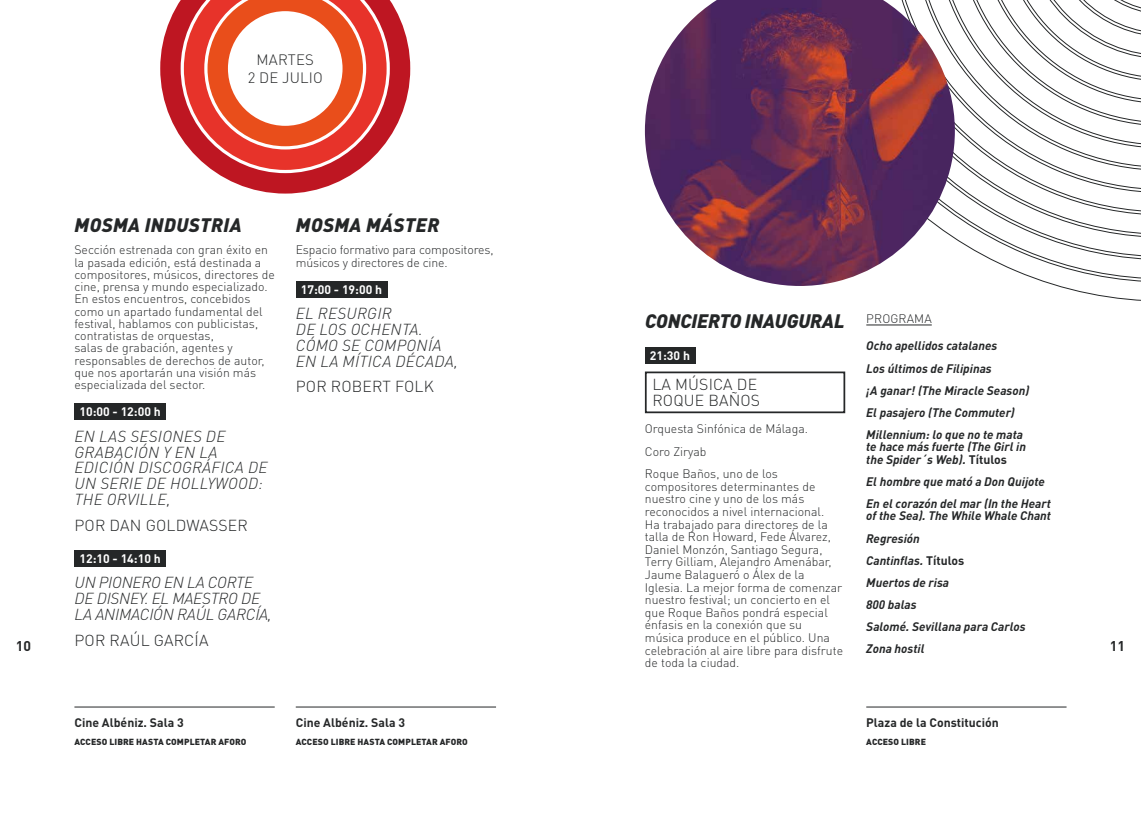
<style>
.page{position:relative;width:1141px;height:819px;background:#fff}
.page>*{position:absolute;margin:0;border:0;box-sizing:border-box;transform-origin:0 0}
.t1{font:italic 900 19.25px "DIN Pro";letter-spacing:.02em;color:#252728}
.t2{font:italic 900 19.25px "DIN Pro";letter-spacing:-.01em;color:#252728}
.t3{font:italic 300 15.75px/15.8px "DIN Pro";letter-spacing:.02em;color:#252728}
.t4{font:300 15.75px/15.8px "DIN Pro";letter-spacing:.01em;color:#252728}
.t5{font:italic 300 15.75px/15.8px "DIN Pro";letter-spacing:-.01em;color:#252728}
.t6{font:300 14.88px/17.8px "DIN Pro";letter-spacing:.01em;color:#252728;text-align:center}
.t7{font:700 14px "DIN Pro";color:#252728}
.t8{font:300 12.25px/12.6px "DIN Pro";color:#252728}
.t9{font:italic 700 12.25px/22.2px "DIN Pro";color:#252728}
.t10{font:700 12.25px "DIN Pro";color:#252728}
.t11{font:700 12.25px "DIN Pro";color:#fff}
.t12{font:900 8.75px "DIN Pro";letter-spacing:.01em;color:#252728}
.s1{font-style:normal}
</style>
<div class="page">
<svg style="left:160px;top:0;width:250px;height:193px"></svg>
<div style="left:74px;top:403px;width:92px;height:17px;background:#252728"></div>
<hr style="left:866px;top:324px;width:66px;height:1px;background:#252728">
<div style="left:645px;top:371px;width:200px;height:42px;border:2px solid #252728"></div>
<div style="left:645px;top:346px;width:50px;height:17px;background:#252728"></div>
<div style="left:74px;top:550px;width:92px;height:17px;background:#252728"></div>
<div style="left:296px;top:281px;width:91px;height:17px;background:#252728"></div>
<hr style="left:74px;top:706px;width:201px;height:1px;background:#252728">
<hr style="left:296px;top:706px;width:200px;height:1px;background:#252728">
<hr style="left:866px;top:706px;width:201px;height:1px;background:#252728">
<svg style="left:955px;top:0;width:186px;height:301px"></svg>
<img style="left:645px;top:0;width:310px;height:286px">
<p class="t6" style="left:248px;top:50px;width:77px">MARTES<br>2 DE JULIO</p>
<h1 class="t1" style="left:296px;top:209px;width:145px">MOSMA MÁSTER</h1>
<p class="t8" style="left:296px;top:243px;width:199px">Espacio formativo para compositores, músicos y directores de cine.</p>
<p class="t11" style="left:301px;top:281px;width:83px">17:00 - 19:00 h</p>
<p class="t3" style="left:296px;top:304px;width:164px">EL RESURGIR<br>DE LOS OCHENTA.<br>CÓMO SE COMPONÍA<br>EN LA MÍTICA DÉCADA,</p>
<p class="t4" style="left:296px;top:378px;width:140px">POR ROBERT FOLK</p>
<h1 class="t1" style="left:75px;top:209px;width:169px">MOSMA INDUSTRIA</h1>
<p class="t8" style="left:74px;top:243px;width:202px">Sección estrenada con gran éxito en la pasada edición, está destinada a compositores, músicos, directores de cine, prensa y mundo especializado.<br>En estos encuentros, concebidos como un apartado fundamental del festival, hablamos con publicistas, contratistas de orquestas,<br>salas de grabación, agentes y responsables de derechos de autor, que nos aportarán una visión más especializada del sector.</p>
<p class="t11" style="left:79px;top:403px;width:83px">10:00 - 12:00 h</p>
<p class="t3" style="left:75px;top:427px;width:194px">EN LAS SESIONES DE<br>GRABACIÓN Y EN LA<br>EDICIÓN DISCOGRÁFICA DE<br>UN SERIE DE HOLLYWOOD:<br>THE ORVILLE,</p>
<p class="t4" style="left:74px;top:516px;width:175px">POR DAN GOLDWASSER</p>
<p class="t11" style="left:79px;top:550px;width:83px">12:10 - 14:10 h</p>
<p class="t5" style="left:75px;top:573px;width:199px">UN PIONERO EN LA CORTE<br>DE DISNEY. EL MAESTRO DE<br>LA ANIMACIÓN RAÚL GARCÍA,</p>
<p class="t4" style="left:74px;top:631px;width:136px">POR RAÚL GARCÍA</p>
<h1 class="t2" style="left:645px;top:304px;width:201px">CONCIERTO INAUGURAL</h1>
<p class="t11" style="left:650px;top:347px;width:42px">21:30 h</p>
<p class="t4" style="left:652px;top:376px;width:109px">LA MÚSICA DE<br>ROQUE BAÑOS</p>
<p class="t8" style="left:645px;top:417px;width:165px;line-height:22.4px">Orquesta Sinfónica de Málaga.<br>Coro Ziryab<br>Roque Baños, uno de los</p>
<p class="t8" style="left:645px;top:479px;width:200px">compositores determinantes de nuestro cine y uno de los más reconocidos a nivel internacional.<br>Ha trabajado para directores de la talla de Ron Howard, Fede Álvarez,<br>Daniel Monzón, Santiago Segura,<br>Terry Gilliam, Alejandro Amenábar,<br>Jaume Balagueró o Álex de la<br>Iglesia. La mejor forma de comenzar nuestro festival; un concierto en el que Roque Baños pondrá especial énfasis en la conexión que su música produce en el público. Una celebración al aire libre para disfrute de toda la ciudad.</p>
<p class="t8" style="left:866px;top:312px;width:67px">PROGRAMA</p>
<p class="t9" style="left:866px;top:333px;width:165px">Ocho apellidos catalanes<br>Los últimos de Filipinas<br>¡A ganar! (The Miracle Season)<br>El pasajero (The Commuter)<br>Millennium: lo que no te mata</p>
<p class="t9" style="left:866px;top:439px;width:161px;line-height:12.2px">te hace más fuerte (The Girl in the Spider´s Web). <span class="s1">Títulos</span></p>
<p class="t9" style="left:866px;top:469px;width:186px">El hombre que mató a Don Quijote<br>En el corazón del mar (In the Heart</p>
<p class="t9" style="left:866px;top:503px;width:186px">of the Sea). The While Whale Chant<br>Regresión<br>Cantinflas. <span class="s1">Títulos<br></span>Muertos de risa<br>800 balas<br>Salomé. Sevillana para Carlos<br>Zona hostil</p>
<p class="t7" style="left:16px;top:636px;width:17px">10</p>
<p class="t7" style="left:1110px;top:636px;width:17px">11</p>
<p class="t10" style="left:74px;top:714px;width:111px">Cine Albéniz. Sala 3</p>
<p class="t12" style="left:74px;top:735px;width:173px">ACCESO LIBRE HASTA COMPLETAR AFORO</p>
<p class="t10" style="left:296px;top:714px;width:111px">Cine Albéniz. Sala 3</p>
<p class="t12" style="left:296px;top:735px;width:173px">ACCESO LIBRE HASTA COMPLETAR AFORO</p>
<p class="t10" style="left:866px;top:714px;width:134px">Plaza de la Constitución</p>
<p class="t12" style="left:866px;top:735px;width:61px">ACCESO LIBRE</p>
</div>
